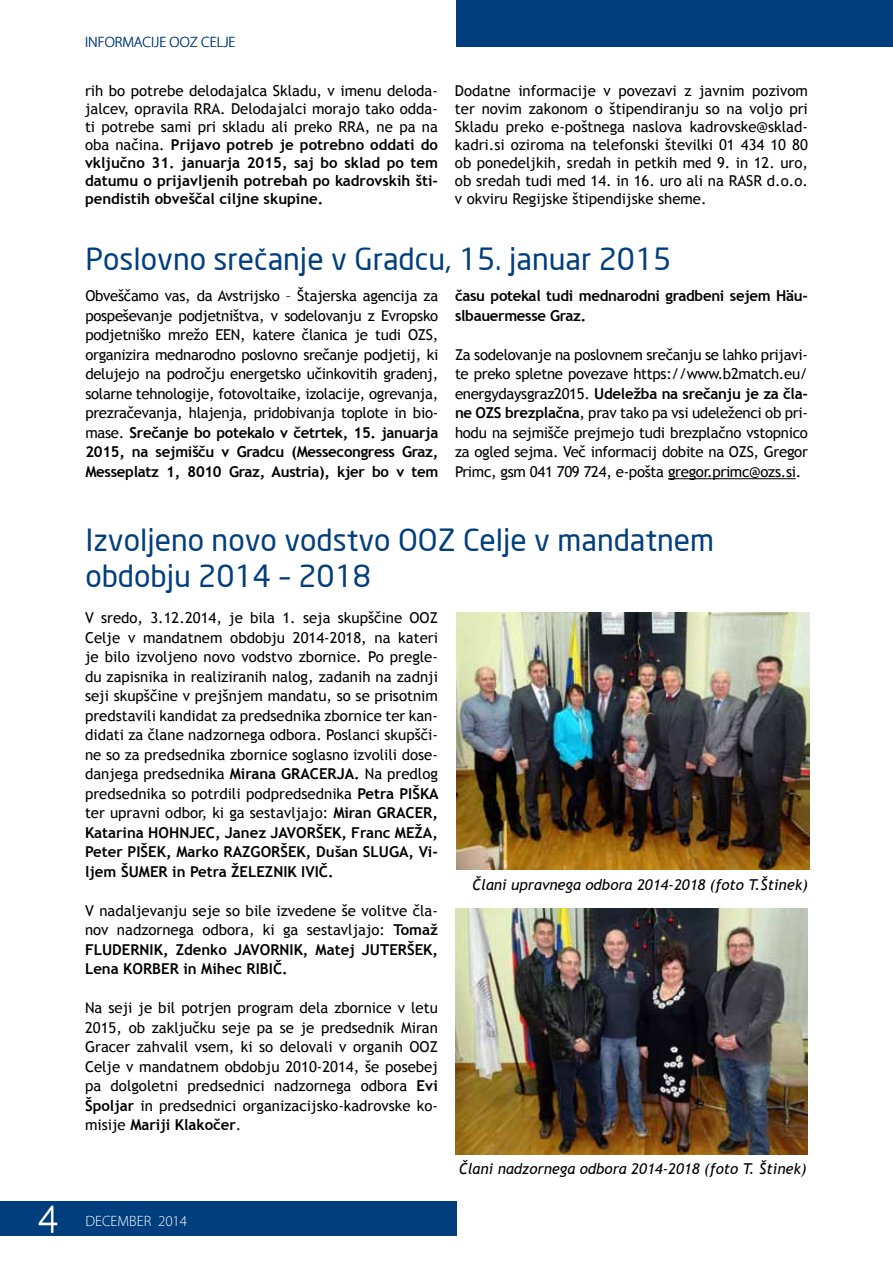
<style>
.page{position:relative;width:893px;height:1263px;background:#fff}
.page>*{position:absolute;margin:0;border:0;box-sizing:border-box;transform-origin:0 0}
.t1{font:300 40.5px "Myriad Pro";color:#fff}
.t2{font:30px/36px "S Dlight";color:#003e7e}
.t3{font:15px/19.5px "Trebuchet MS";color:#000;text-align:justify}
.t4{font:700 15px/18px "Trebuchet MS";letter-spacing:-.02em;color:#000;text-align:justify}
.t5{font:italic 15px "Trebuchet MS";color:#000}
.t6{font:300 15px "Myriad Pro";color:#003e7e}
.t7{font:300 15px "Myriad Pro";color:#fff}
.s1{font-weight:400}
.s2{font-weight:700}
</style>
<div class="page">
<div style="left:0;top:1201px;width:456px;height:34px;background:#003e7e"></div>
<div style="left:456px;top:0;width:437px;height:47px;background:#003e7e"></div>
<hr style="left:668px;top:478px;width:128px;height:1px;background:#000">
<img style="left:456px;top:612px;width:353px;height:257px">
<img style="left:455px;top:909px;width:353px;height:245px">
<p class="t6" style="left:85px;top:33px;width:152px">INFORMACIJE OOZ CELJE</p>
<p class="t4" style="left:85px;top:82px;width:354px"><span class="s1">rih bo potrebe delodajalca Skladu, v imenu deloda&shy;jalcev, opravila RRA. Delodajalci morajo tako odda&shy;ti potrebe sami pri skladu ali preko RRA, ne pa na oba načina.</span> Prijavo potreb je potrebno oddati do vključno 31. januarja 2015, saj bo sklad po tem datumu o prijavljenih potrebah po kadrovskih šti&shy;pendistih obveščal ciljne skupine.</p>
<p class="t3" style="left:455px;top:82px;width:354px;line-height:18px">Dodatne informacije v povezavi z javnim pozivom ter novim zakonom o štipendiranju so na voljo pri Skladu preko e-poštnega naslova kadrovske@sklad&shy;kadri.si oziroma na telefonski številki 01 434 10 80 ob ponedeljkih, sredah in petkih med 9. in 12. uro, ob sredah tudi med 14. in 16. uro ali na RASR d.o.o. v okviru Regijske štipendijske sheme.</p>
<h2 class="t2" style="left:85px;top:242px;width:587px">Poslovno srečanje v Gradcu, 15. januar 2015</h2>
<p class="t3" style="left:85px;top:286px;width:354px">Obveščamo vas, da Avstrijsko – Štajerska agencija za pospeševanje podjetništva, v sodelovanju z Evropsko podjetniško mrežo EEN, katere članica je tudi OZS, organizira mednarodno poslovno srečanje podjetij, ki delujejo na področju energetsko učinkovitih gradenj, solarne tehnologije, fotovoltaike, izolacije, ogrevanja, prezračevanja, hlajenja, pridobivanja toplote in bio&shy;mase. <span class="s2">Srečanje bo potekalo v četrtek, 15. januarja 2015, na sejmišču v Gradcu (Messecongress Graz, Messeplatz 1, 8010 Graz, Austria), kjer bo v tem</span></p>
<p class="t4" style="left:455px;top:286px;width:354px;line-height:19.5px">času potekal tudi mednarodni gradbeni sejem Häu&shy;slbauermesse Graz.</p>
<p class="t3" style="left:455px;top:345px;width:354px">Za sodelovanje na poslovnem srečanju se lahko prijavi&shy;te preko spletne povezave https://www.b2match.eu/ energydaysgraz2015. <span class="s2">Udeležba na srečanju je za čla&shy;ne OZS brezplačna</span>, prav tako pa vsi udeleženci ob pri&shy;hodu na sejmišče prejmejo tudi brezplačno vstopnico za ogled sejma. Več informacij dobite na OZS, Gregor Primc, gsm 041 709 724, e-pošta gregor.primc@ozs.si.</p>
<h2 class="t2" style="left:85px;top:522px;width:630px">Izvoljeno novo vodstvo OOZ Celje v mandatnem obdobju 2014 – 2018</h2>
<p class="t3" style="left:85px;top:608px;width:355px">V sredo, 3.12.2014, je bila 1. seja skupščine OOZ Celje v mandatnem obdobju 2014-2018, na kateri je bilo izvoljeno novo vodstvo zbornice. Po pregle&shy;du zapisnika in realiziranih nalog, zadanih na zadnji seji skupščine v prejšnjem mandatu, so se prisotnim predstavili kandidat za predsednika zbornice ter kan&shy;didati za člane nadzornega odbora. Poslanci skupšči&shy;ne so za predsednika zbornice soglasno izvolili dose&shy;danjega predsednika <span class="s2">Mirana GRACERJA.</span> Na predlog predsednika so potrdili podpredsednika <span class="s2">Petra PIŠKA </span>ter upravni odbor, ki ga sestavljajo: <span class="s2">Miran GRACER, Katarina HOHNJEC, Janez JAVORŠEK, Franc MEŽA, Peter PIŠEK, Marko RAZGORŠEK, Dušan SLUGA, Vi&shy;ljem ŠUMER in Petra ŽELEZNIK IVIČ.</span></p>
<p class="t3" style="left:85px;top:901px;width:354px">V nadaljevanju seje so bile izvedene še volitve čla&shy;nov nadzornega odbora, ki ga sestavljajo: <span class="s2">Tomaž FLUDERNIK, Zdenko JAVORNIK, Matej JUTERŠEK, Lena KORBER in Mihec RIBIČ.</span></p>
<p class="t3" style="left:85px;top:998px;width:354px">Na seji je bil potrjen program dela zbornice v letu 2015, ob zaključku seje pa se je predsednik Miran Gracer zahvalil vsem, ki so delovali v organih OOZ Celje v mandatnem obdobju 2010-2014, še posebej pa dolgoletni predsednici nadzornega odbora <span class="s2">Evi Špoljar</span> in predsednici organizacijsko-kadrovske ko&shy;misije <span class="s2">Mariji Klakočer</span>.</p>
<p class="t5" style="left:472px;top:876px;width:337px">Člani upravnega odbora 2014-2018 (foto T.Štinek)</p>
<h1 class="t1" style="left:39px;top:1197px;width:21px">4</h1>
<p class="t7" style="left:85px;top:1212px;width:103px">DECEMBER 2014</p>
<p class="t5" style="left:459px;top:1160px;width:349px">Člani nadzornega odbora 2014-2018 (foto T. Štinek)</p>
</div>
